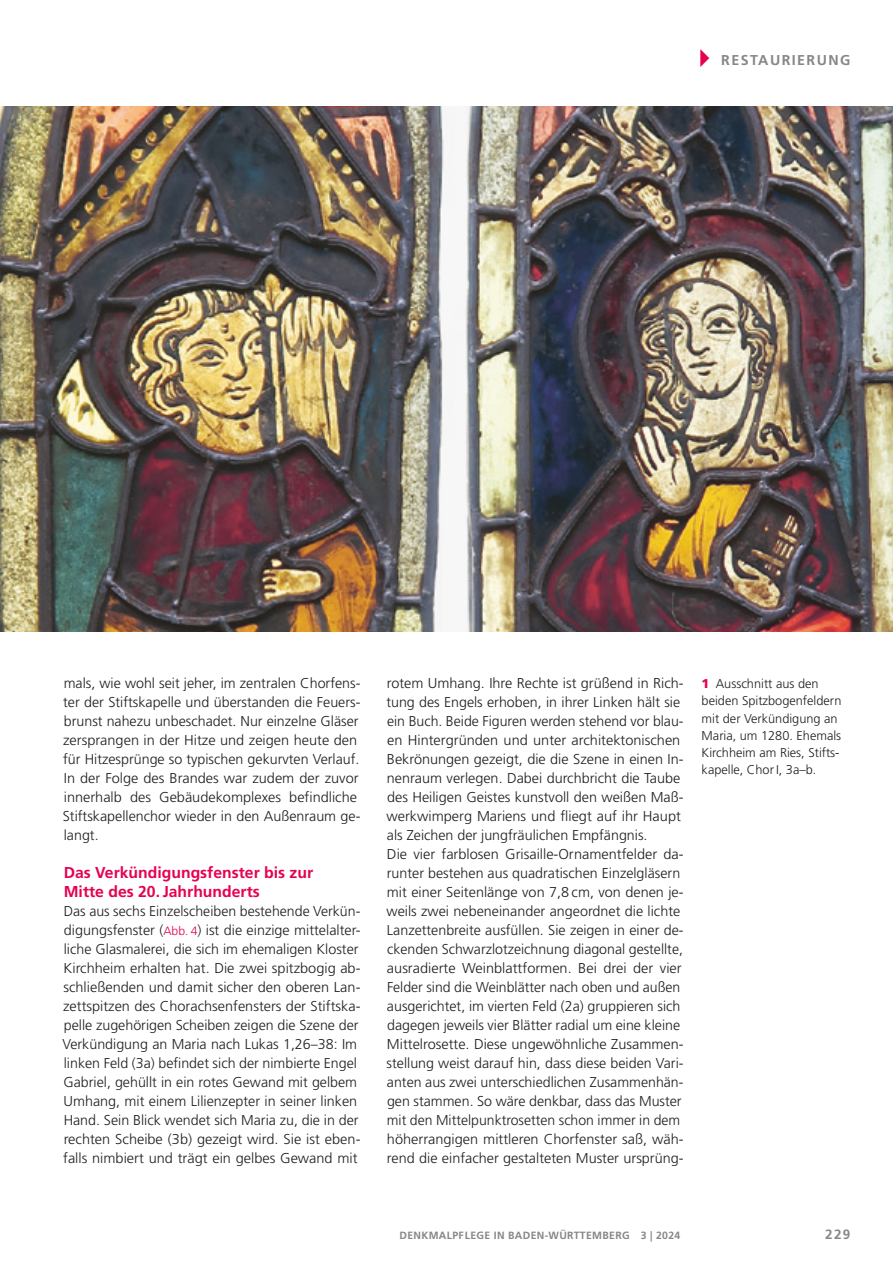
<style>
.page{position:relative;width:893px;height:1263px;background:#fff}
.page>*{position:absolute;margin:0;border:0;box-sizing:border-box;transform-origin:0 0}
.t1{font:700 15.75px/19px "Frutiger LT Std";color:#e60052}
.t2{font:300 14.25px/19px "Frutiger LT Std";color:#1d1e1f}
.t3{font:700 14.25px "Frutiger LT Std";color:#878788}
.t4{font:700 13.5px "Frutiger LT Std";color:#878788}
.t5{font:300 12.75px/17.2px "Frutiger LT Std";color:#1d1e1f}
.t6{font:10.5px "Frutiger LT Std Bold 5";letter-spacing:.03em;color:#878788}
.s1{color:#e60052}
.s2{font-size:12.15px;color:#e60052}
.s3{font-weight:900;color:#e60052}
</style>
<div class="page">
<img style="left:0;top:106px;width:893px;height:525px">
<p class="t3" style="left:690px;top:52px;width:53px"><span class="s1">✔</span>Restaurierung</p>
<p class="t2" style="left:63px;top:674px;width:299px">mals, wie wohl seit jeher, im zentralen Chorfens&shy;ter der Stiftskapelle und überstanden die Feuers&shy;brunst nahezu unbeschadet. Nur einzelne Gläser zersprangen in der Hitze und zeigen heute den für Hitzesprünge so typischen gekurvten Verlauf.<br>In der Folge des Brandes war zudem der zuvor innerhalb des Gebäudekomplexes befindliche Stiftskapellenchor wieder in den Außenraum ge&shy;langt.</p>
<p class="t1" style="left:64px;top:863px;width:251px">Das Verkündigungsfenster bis zur<br>Mitte des 20. Jahrhunderts</p>
<p class="t2" style="left:63px;top:902px;width:299px">Das aus sechs Einzelscheiben bestehende Verkün&shy;digungsfenster (<span class="s2">Abb. 4</span>) ist die einzige mittelalter&shy;liche Glasmalerei, die sich im ehemaligen Kloster Kirchheim erhalten hat. Die zwei spitzbogig ab&shy;schließenden und damit sicher den oberen Lan&shy;zettspitzen des Chorachsenfensters der Stiftska&shy;pelle zugehörigen Scheiben zeigen die Szene der Verkündigung an Maria nach Lukas 1,26–38: Im linken Feld (3a) befindet sich der nimbierte Engel Gabriel, gehüllt in ein rotes Gewand mit gelbem Umhang, mit einem Lilienzepter in seiner linken Hand. Sein Blick wendet sich Maria zu, die in der rechten Scheibe (3b) gezeigt wird. Sie ist eben&shy;falls nimbiert und trägt ein gelbes Gewand mit</p>
<p class="t2" style="left:386px;top:674px;width:299px">rotem Umhang. Ihre Rechte ist grüßend in Rich&shy;tung des Engels erhoben, in ihrer Linken hält sie ein Buch. Beide Figuren werden stehend vor blau&shy;en Hintergründen und unter architektonischen Bekrönungen gezeigt, die die Szene in einen In&shy;nenraum verlegen. Dabei durchbricht die Taube des Heiligen Geistes kunstvoll den weißen Maß&shy;werkwimperg Mariens und fliegt auf ihr Haupt als Zeichen der jungfräulichen Empfängnis.<br>Die vier farblosen Grisaille-Ornamentfelder da&shy;runter bestehen aus quadratischen Einzelgläsern mit einer Seitenlänge von 7,8 cm, von denen je&shy;weils zwei nebeneinander angeordnet die lichte Lanzettenbreite ausfüllen. Sie zeigen in einer de&shy;ckenden Schwarzlotzeichnung diagonal gestellte, ausradierte Weinblattformen. Bei drei der vier Felder sind die Weinblätter nach oben und außen ausgerichtet, im vierten Feld (2a) gruppieren sich dagegen jeweils vier Blätter radial um eine kleine Mittelrosette. Diese ungewöhnliche Zusammen&shy;stellung weist darauf hin, dass diese beiden Vari&shy;anten aus zwei unterschiedlichen Zusammenhän&shy;gen stammen. So wäre denkbar, dass das Muster mit den Mittelpunktrosetten schon immer in dem höherrangigen mittleren Chorfenster saß, wäh&shy;rend die einfacher gestalteten Muster ursprüng-</p>
<p class="t5" style="left:702px;top:675px;width:141px"><span class="s3">1</span> Ausschnitt aus den beiden Spitzbogenfeldern mit der Verkündigung an<br>Maria, um 1280. Ehemals<br>Kirchheim am Ries, Stifts&shy;kapelle, Chor I, 3a–b.</p>
<p class="t6" style="left:399px;top:1229px;width:282px">DENKMALPFLEGE IN BADEN-WÜRTTEMBERG 3 | 2024</p>
<p class="t4" style="left:825px;top:1226px;width:27px">229</p>
</div>
